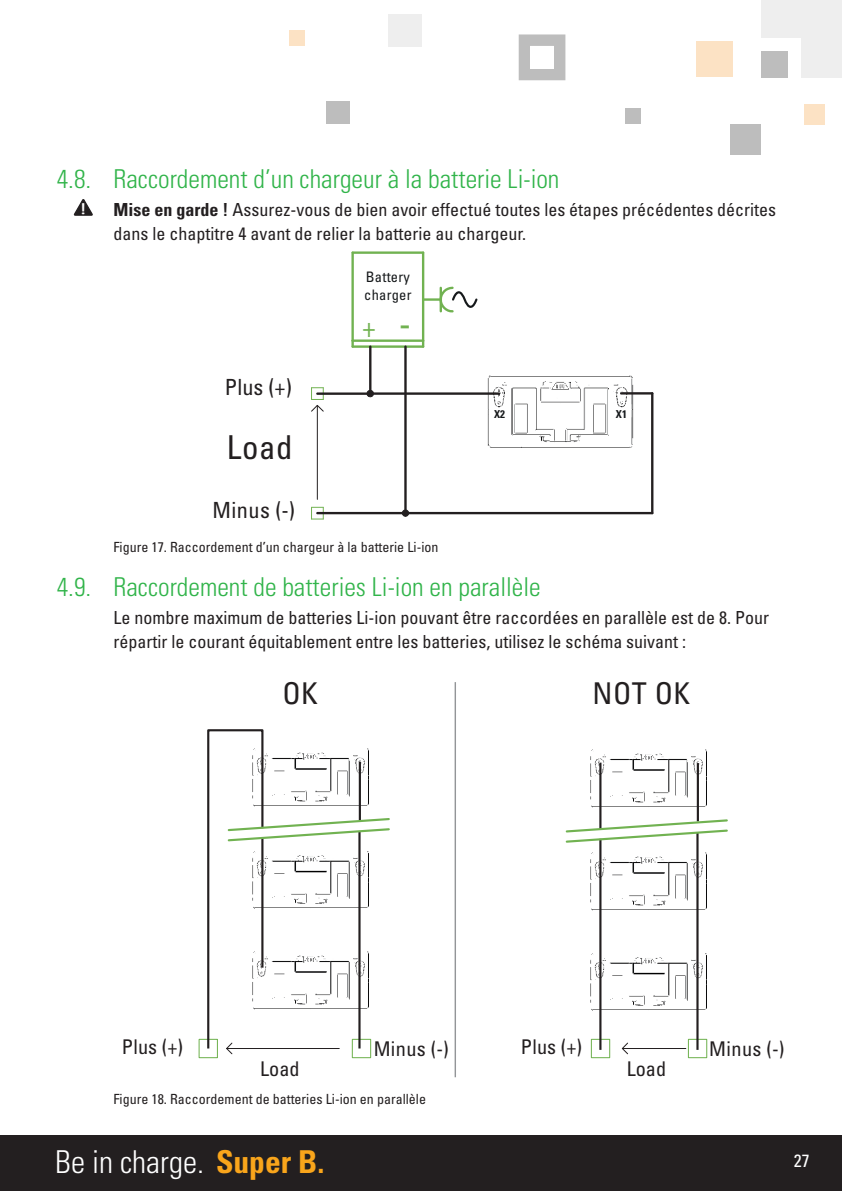
<style>
.page{position:relative;width:842px;height:1191px;background:#fff}
.page>*{position:absolute;margin:0;border:0;box-sizing:border-box;transform-origin:0 0}
.t1{font:condensed 33px "Univers LT Std";color:#231f20}
.t2{font:300 condensed 31.6px "Univers LT Std";color:#fff}
.t3{font:condensed 30px "Univers LT Std";letter-spacing:.02em;color:#231f20}
.t4{font:condensed 27.8px "Univers LT Std";color:#71b251}
.t5{font:300 condensed 26px "Univers LT Std";color:#31b44a}
.t6{font:condensed 22.2px "Univers LT Std";letter-spacing:.02em;color:#231f20}
.t7{font:condensed 20.2px "Univers LT Std";letter-spacing:.01em;color:#231f20}
.Warnings{font:condensed 18px/24px "Univers LT Std";color:#231f20}
.t8{font:condensed 17.8px "Univers LT Std";color:#fff}
.t9{font:16.2px "Calibri";color:#fff;scale:1.53 1}
.t10{font:condensed 14.4px/18.4px "Univers LT Std";letter-spacing:.02em;color:#16191b}
.t11{font:condensed 14px "Univers LT Std";color:#231f20}
.t12{font:700 condensed 11px "Univers LT Std";color:#16191b}
.s1{font-weight:700}
.s2{font-size:37px}
.s3{font-weight:700;color:#f9a51b}
</style>
<div class="page">
<div style="left:0;top:1135px;width:842px;height:56px;background:#231f20"></div>
<div style="left:326px;top:101px;width:24px;height:22px;background:#bdbdbd"></div>
<div style="left:289px;top:30px;width:16px;height:16px;background:#fce2c4"></div>
<div style="left:388px;top:14px;width:33px;height:33px;background:#eee"></div>
<div style="left:519px;top:34px;width:46px;height:46px;background:#bdbdbd"></div>
<div style="left:530px;top:46px;width:24px;height:23px;background:#fff"></div>
<div style="left:761px;top:52px;width:27px;height:26px;background:#bdbdbd"></div>
<div style="left:804px;top:105px;width:20px;height:20px;background:#fce2c4"></div>
<div style="left:802px;top:38px;width:40px;height:40px;background:#eee"></div>
<div style="left:802px;top:0;width:40px;height:38px;background:#eee"></div>
<div style="left:761px;top:0;width:41px;height:38px;background:#eee"></div>
<div style="left:730px;top:125px;width:31px;height:30px;background:#bdbdbd"></div>
<div style="left:696px;top:41px;width:37px;height:36px;background:#fce2c4"></div>
<div style="left:625px;top:109px;width:16px;height:15px;background:#bdbdbd"></div>
<svg style="left:74px;top:199px;width:19px;height:17px"></svg>
<img style="left:487px;top:375px;width:161px;height:73px">
<svg style="left:311px;top:507px;width:13px;height:13px"></svg>
<hr style="left:353px;top:251px;width:70px;height:3px;background:#71b251">
<hr style="left:351px;top:253px;width:3px;height:88px;background:#71b251">
<svg style="left:351px;top:341px;width:3px;height:5px"></svg>
<hr style="left:353px;top:345px;width:70px;height:3px;background:#71b251">
<hr style="left:422px;top:253px;width:2px;height:88px;background:#71b251">
<hr style="left:353px;top:339px;width:70px;height:3px;background:#71b251">
<hr style="left:424px;top:298px;width:17px;height:3px;background:#71b251">
<hr style="left:317px;top:405px;width:1px;height:94px;background:#231f20">
<svg style="left:311px;top:387px;width:13px;height:25px"></svg>
<hr style="left:317px;top:392px;width:53px;height:3px;background:#231f20">
<hr style="left:369px;top:346px;width:2px;height:48px;background:#231f20">
<svg style="left:367px;top:390px;width:7px;height:7px"></svg>
<hr style="left:405px;top:512px;width:247px;height:2px;background:#231f20">
<hr style="left:317px;top:512px;width:88px;height:2px;background:#231f20">
<hr style="left:651px;top:393px;width:2px;height:120px;background:#231f20">
<hr style="left:404px;top:346px;width:3px;height:167px;background:#231f20">
<svg style="left:402px;top:510px;width:7px;height:6px"></svg>
<svg style="left:619px;top:390px;width:6px;height:6px"></svg>
<svg style="left:438px;top:286px;width:40px;height:27px"></svg>
<hr style="left:621px;top:392px;width:31px;height:2px;background:#231f20">
<hr style="left:369px;top:392px;width:130px;height:3px;background:#231f20">
<div style="left:199px;top:1038px;width:19px;height:20px;border:1px solid #71b251"></div>
<div style="left:352px;top:1038px;width:19px;height:20px;border:1px solid #71b251"></div>
<div style="left:591px;top:1038px;width:19px;height:20px;border:1px solid #71b251"></div>
<div style="left:688px;top:1038px;width:19px;height:20px;border:1px solid #71b251"></div>
<hr style="left:622px;top:1048px;width:64px;height:1px;background:#231f20">
<svg style="left:622px;top:1042px;width:6px;height:12px"></svg>
<hr style="left:455px;top:682px;width:1px;height:395px;background:#939598">
<img style="left:590px;top:749px;width:117px;height:69px">
<img style="left:590px;top:844px;width:117px;height:187px">
<svg style="left:687px;top:757px;width:5px;height:6px"></svg>
<svg style="left:687px;top:948px;width:5px;height:5px"></svg>
<hr style="left:599px;top:839px;width:2px;height:210px;background:#231f20">
<svg style="left:206px;top:729px;width:184px;height:325px"></svg>
<hr style="left:696px;top:832px;width:2px;height:217px;background:#231f20">
<hr style="left:697px;top:763px;width:2px;height:58px;background:#231f20">
<hr style="left:599px;top:762px;width:2px;height:67px;background:#231f20">
<svg style="left:565px;top:818px;width:163px;height:26px"></svg>
<p class="t5" style="left:57px;top:163px;width:504px">4.8. Raccordement d’un chargeur à la batterie Li-ion</p>
<p class="t9" style="left:79px;top:198px;width:7px">!</p>
<p class="Warnings" style="left:113px;top:197px;width:664px"><span class="s1">Mise en garde !</span> Assurez-vous de bien avoir effectué toutes les étapes précédentes décrites dans le chaptitre 4 avant de relier la batterie au chargeur.</p>
<p class="t6" style="left:225px;top:373px;width:69px">Plus (+)</p>
<p class="t1" style="left:227px;top:426px;width:67px">Load</p>
<p class="t6" style="left:213px;top:496px;width:84px">Minus (-)</p>
<p class="t10" style="left:364px;top:267px;width:49px">Battery charger</p>
<p class="t4" style="left:362px;top:309px;width:51px">+ <span class="s2">-</span></p>
<p class="t12" style="left:494px;top:407px;width:13px">X2</p>
<p class="t12" style="left:616px;top:407px;width:13px">X1</p>
<p class="t11" style="left:113px;top:538px;width:327px">Figure 17. Raccordement d’un chargeur à la batterie Li-ion</p>
<p class="t5" style="left:57px;top:571px;width:486px">4.9. Raccordement de batteries Li-ion en parallèle</p>
<p class="Warnings" style="left:113px;top:605px;width:657px">Le nombre maximum de batteries Li-ion pouvant être raccordées en parallèle est de 8. Pour répartir le courant équitablement entre les batteries, utilisez le schéma suivant :</p>
<p class="t3" style="left:282px;top:674px;width:37px">OK</p>
<p class="t3" style="left:592px;top:674px;width:99px">NOT OK</p>
<p class="t7" style="left:122px;top:1034px;width:63px">Plus (+)</p>
<p class="t7" style="left:374px;top:1035px;width:77px">Minus (-)</p>
<p class="t7" style="left:260px;top:1056px;width:41px">Load</p>
<p class="t11" style="left:113px;top:1090px;width:314px">Figure 18. Raccordement de batteries Li-ion en parallèle</p>
<p class="t7" style="left:521px;top:1033px;width:63px">Plus (+)</p>
<p class="t7" style="left:709px;top:1035px;width:77px">Minus (-)</p>
<p class="t7" style="left:627px;top:1056px;width:41px">Load</p>
<h2 class="t2" style="left:55px;top:1143px;width:271px">Be in charge. <span class="s3">Super B.</span></h2>
<p class="t8" style="left:794px;top:1149px;width:17px">27</p>
</div>
